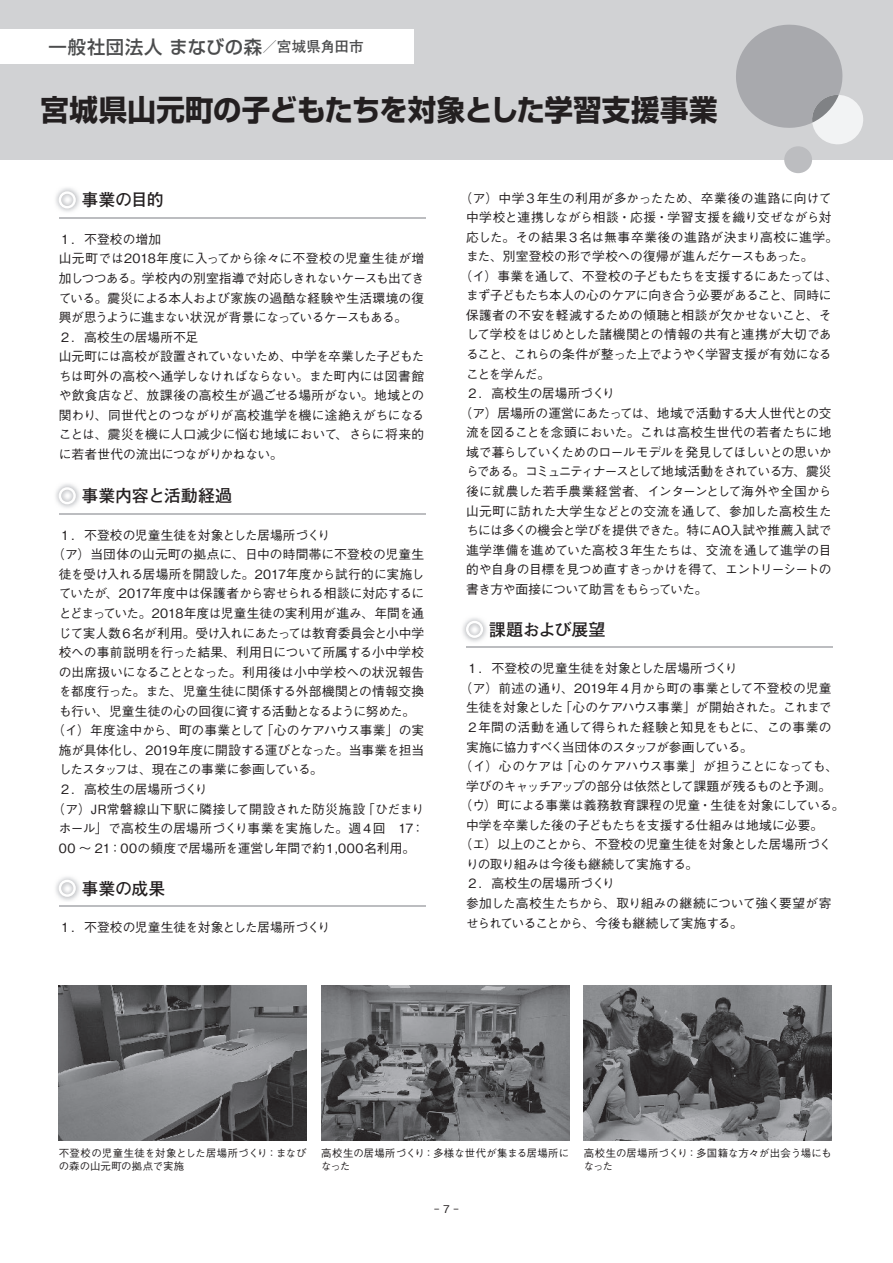
<style>
.page{position:relative;width:893px;height:1263px;background:#fff}
.page>*{position:absolute;margin:0;border:0;box-sizing:border-box;transform-origin:0 0}
.t1{font:700 29.4px "Shin Go Pr 6";letter-spacing:.01em;color:#231f20}
.t2{font:500 18.3px "Shin Go Pr 6";letter-spacing:.04em;color:#4b4c4d}
.t3{font:700 16.95px "Futo Go B101 Pr 6";letter-spacing:-.02em;color:#231f20}
.t4{font:700 14.7px "Futo Go B101 Pr 6";letter-spacing:-.015em;color:#4b4c4d}
.t5{font:500 12.75px/19.5px "Gothic BBB Pr 6";letter-spacing:-.02em;color:#231f20}
.t6{font:500 12.75px "Gothic BBB Pr 6";letter-spacing:-.045em;color:#231f20}
.t7{font:500 12.75px "Gothic BBB Pr 6";letter-spacing:.01em;color:#231f20}
.t8{font:500 12.75px "Gothic BBB Pr 6";color:#231f20}
.t9{font:500 12.75px "Gothic BBB Pr 6";letter-spacing:-.055em;color:#231f20}
.t10{font:500 12.75px "Gothic BBB Pr 6";letter-spacing:-.06em;color:#231f20}
.t11{font:500 12.75px "Gothic BBB Pr 6";letter-spacing:-.1em;color:#231f20}
.t12{font:500 12.75px "Gothic BBB Pr 6";letter-spacing:-.05em;color:#231f20}
.t13{font:500 12.75px "Gothic BBB Pr 6";letter-spacing:-.04em;color:#231f20}
.t14{font:500 12.75px "Gothic BBB Pr 6";letter-spacing:.005em;color:#231f20}
.t15{font:500 12.75px "Gothic BBB Pr 6";letter-spacing:.03em;color:#231f20}
.t16{font:500 12.75px "Gothic BBB Pr 6";letter-spacing:-.075em;color:#231f20}
.t17{font:500 12.75px "Gothic BBB Pr 6";letter-spacing:-.07em;color:#231f20}
.t18{font:500 10.65px "Gothic BBB Pr 6";color:#231f20}
.t19{font:500 10.35px/13.4px "Gothic BBB Pr 6";letter-spacing:.01em;color:#231f20}
</style>
<div class="page">
<div style="left:0;top:0;width:893px;height:159px;background:#d1d2d4"></div>
<div style="left:784px;top:146px;width:28px;height:27px;background:#bcbdc0;border-radius:50%"></div>
<svg style="left:736px;top:24px;width:127px;height:121px"></svg>
<div style="left:0;top:30px;width:413px;height:34px;background:#fff"></div>
<img style="left:55px;top:188px;width:25px;height:24px">
<svg style="left:59px;top:191px;width:17px;height:17px"></svg>
<img style="left:55px;top:484px;width:25px;height:24px">
<svg style="left:59px;top:487px;width:17px;height:17px"></svg>
<img style="left:55px;top:877px;width:25px;height:24px">
<svg style="left:59px;top:880px;width:17px;height:17px"></svg>
<hr style="left:59px;top:217px;width:366px;height:2px;background:#bcbdc0">
<hr style="left:59px;top:513px;width:366px;height:2px;background:#bcbdc0">
<hr style="left:59px;top:905px;width:366px;height:2px;background:#bcbdc0">
<img style="left:462px;top:618px;width:25px;height:24px">
<svg style="left:466px;top:621px;width:17px;height:17px"></svg>
<hr style="left:466px;top:646px;width:367px;height:2px;background:#bcbdc0">
<img style="left:59px;top:985px;width:248px;height:155px">
<img style="left:321px;top:985px;width:248px;height:155px">
<img style="left:584px;top:985px;width:248px;height:155px">
<h2 class="t2" style="left:48px;top:32px;width:215px">一般社団法人まなびの森</h2>
<p class="t4" style="left:263px;top:35px;width:103px">／宮城県角田市</p>
<h1 class="t1" style="left:41px;top:87px;width:679px">宮城県山元町の子どもたちを対象とした学習支援事業</h1>
<h3 class="t3" style="left:81px;top:186px;width:84px">事業の目的</h3>
<p class="t5" style="left:59px;top:229px;width:367px">１．不登校の増加<br>山元町では2018年度に入ってから徐々に不登校の児童生徒が増加しつつある。学校内の別室指導で対応しきれないケースも出てきている。震災による本人および家族の過酷な経験や生活環境の復興が思うように進まない状況が背景になっているケースもある。<br>２．高校生の居場所不足<br>山元町には高校が設置されていないため、中学を卒業した子どもたちは町外の高校へ通学しなければならない。また町内には図書館や飲食店など、放課後の高校生が過ごせる場所がない。地域との関わり、同世代とのつながりが高校進学を機に途絶えがちになることは、震災を機に人口減少に悩む地域において、さらに将来的に若者世代の流出につながりかねない。</p>
<h3 class="t3" style="left:81px;top:482px;width:152px">事業内容と活動経過</h3>
<p class="t5" style="left:59px;top:524px;width:273px">１．不登校の児童生徒を対象とした居場所づくり</p>
<p class="t7" style="left:52px;top:544px;width:374px">（ア）当団体の山元町の拠点に、日中の時間帯に不登校の児童生</p>
<p class="t5" style="left:59px;top:563px;width:367px">徒を受け入れる居場所を開設した。2017年度から試行的に実施し</p>
<p class="t5" style="left:59px;top:583px;width:367px">ていたが、2017年度中は保護者から寄せられる相談に対応するに</p>
<p class="t5" style="left:59px;top:603px;width:367px">とどまっていた。2018年度は児童生徒の実利用が進み、年間を通</p>
<p class="t6" style="left:59px;top:622px;width:367px">じて実人数６名が利用。受け入れにあたっては教育委員会と小中学</p>
<p class="t5" style="left:59px;top:642px;width:367px">校への事前説明を行った結果、利用日について所属する小中学校</p>
<p class="t5" style="left:59px;top:661px;width:367px">の出席扱いになることとなった。利用後は小中学校への状況報告</p>
<p class="t8" style="left:59px;top:681px;width:367px">を都度行った。また、児童生徒に関係する外部機関との情報交換</p>
<p class="t5" style="left:59px;top:700px;width:358px">も行い、児童生徒の心の回復に資する活動となるように努めた。</p>
<p class="t5" style="left:261px;top:720px;width:165px">「心のケアハウス事業」の実</p>
<p class="t5" style="left:52px;top:720px;width:214px">（イ）年度途中から、町の事業として</p>
<p class="t5" style="left:59px;top:739px;width:367px">施が具体化し、2019年度に開設する運びとなった。当事業を担当</p>
<p class="t17" style="left:59px;top:759px;width:266px">したスタッフは、現在この事業に参画している。</p>
<p class="t5" style="left:59px;top:779px;width:151px">２．高校生の居場所づくり</p>
<p class="t5" style="left:362px;top:798px;width:64px">「ひだまり</p>
<p class="t15" style="left:52px;top:798px;width:314px">（ア）JR常磐線山下駅に隣接して開設された防災施設</p>
<p class="t5" style="left:59px;top:818px;width:358px">ホール」で高校生の居場所づくり事業を実施した。週４回<br>00 〜 21：00の頻度で居場所を運営し年間で約１,000名利用。</p>
<h3 class="t3" style="left:81px;top:875px;width:86px">事業の成果</h3>
<p class="t5" style="left:59px;top:917px;width:273px">１．不登校の児童生徒を対象とした居場所づくり</p>
<p class="t5" style="left:398px;top:818px;width:27px">17：</p>
<p class="t8" style="left:460px;top:188px;width:374px">（ア）中学３年生の利用が多かったため、卒業後の進路に向けて</p>
<p class="t5" style="left:466px;top:207px;width:367px">中学校と連携しながら相談・応援・学習支援を織り交ぜながら対</p>
<p class="t7" style="left:466px;top:227px;width:374px">応した。その結果３名は無事卒業後の進路が決まり高校に進学。</p>
<p class="t5" style="left:466px;top:246px;width:349px">また、別室登校の形で学校への復帰が進んだケースもあった。</p>
<p class="t10" style="left:460px;top:266px;width:380px">（イ）事業を通して、不登校の子どもたちを支援するにあたっては、</p>
<p class="t12" style="left:466px;top:285px;width:367px">まず子どもたち本人の心のケアに向き合う必要があること、同時に</p>
<p class="t5" style="left:466px;top:305px;width:367px">保護者の不安を軽減するための傾聴と相談が欠かせないこと、そ</p>
<p class="t5" style="left:466px;top:324px;width:367px">して学校をはじめとした諸機関との情報の共有と連携が大切であ</p>
<p class="t6" style="left:466px;top:344px;width:367px">ること、これらの条件が整った上でようやく学習支援が有効になる</p>
<p class="t5" style="left:466px;top:363px;width:86px">ことを学んだ。</p>
<p class="t5" style="left:466px;top:383px;width:151px">２．高校生の居場所づくり</p>
<p class="t5" style="left:460px;top:402px;width:374px">（ア）居場所の運営にあたっては、地域で活動する大人世代との交</p>
<p class="t5" style="left:466px;top:422px;width:367px">流を図ることを念頭においた。これは高校生世代の若者たちに地</p>
<p class="t13" style="left:466px;top:442px;width:367px">域で暮らしていくためのロールモデルを発見してほしいとの思いか</p>
<p class="t11" style="left:466px;top:461px;width:367px">らである。コミュニティナースとして地域活動をされている方、震災</p>
<p class="t7" style="left:466px;top:481px;width:367px">後に就農した若手農業経営者、インターンとして海外や全国から</p>
<p class="t14" style="left:466px;top:500px;width:367px">山元町に訪れた大学生などとの交流を通して、参加した高校生た</p>
<p class="t5" style="left:466px;top:520px;width:367px">ちには多くの機会と学びを提供できた。特にAO入試や推薦入試で</p>
<p class="t5" style="left:466px;top:539px;width:367px">進学準備を進めていた高校３年生たちは、交流を通して進学の目</p>
<p class="t5" style="left:466px;top:559px;width:367px">的や自身の目標を見つめ直すきっかけを得て、エントリーシートの</p>
<p class="t6" style="left:466px;top:579px;width:243px">書き方や面接について助言をもらっていた。</p>
<h3 class="t3" style="left:489px;top:616px;width:118px">課題および展望</h3>
<p class="t5" style="left:466px;top:658px;width:273px">１．不登校の児童生徒を対象とした居場所づくり</p>
<p class="t5" style="left:460px;top:677px;width:374px">（ア）前述の通り、2019年４月から町の事業として不登校の児童</p>
<p class="t9" style="left:559px;top:697px;width:274px">「心のケアハウス事業」が開始された。これまで</p>
<p class="t9" style="left:466px;top:697px;width:99px">生徒を対象とした</p>
<p class="t5" style="left:466px;top:717px;width:367px">２年間の活動を通して得られた経験と知見をもとに、この事業の</p>
<p class="t9" style="left:466px;top:736px;width:288px">実施に協力すべく当団体のスタッフが参画している。</p>
<p class="t5" style="left:560px;top:756px;width:279px">「心のケアハウス事業」が担うことになっても、</p>
<p class="t5" style="left:460px;top:756px;width:106px">（イ）心のケアは</p>
<p class="t6" style="left:466px;top:775px;width:367px">学びのキャッチアップの部分は依然として課題が残るものと予測。</p>
<p class="t5" style="left:460px;top:795px;width:386px">（ウ）町による事業は義務教育課程の児童・生徒を対象にしている。</p>
<p class="t5" style="left:466px;top:814px;width:359px">中学を卒業した後の子どもたちを支援する仕組みは地域に必要。</p>
<p class="t5" style="left:460px;top:834px;width:374px">（エ）以上のことから、不登校の児童生徒を対象とした居場所づく</p>
<p class="t5" style="left:466px;top:853px;width:234px">りの取り組みは今後も継続して実施する。</p>
<p class="t5" style="left:466px;top:873px;width:151px">２．高校生の居場所づくり</p>
<p class="t8" style="left:466px;top:893px;width:367px">参加した高校生たちから、取り組みの継続について強く要望が寄</p>
<p class="t16" style="left:466px;top:912px;width:278px">せられていることから、今後も継続して実施する。</p>
<p class="t19" style="left:59px;top:1146px;width:249px">不登校の児童生徒を対象とした居場所づくり：まなびの森の山元町の拠点で実施</p>
<p class="t19" style="left:321px;top:1146px;width:249px">高校生の居場所づくり：多様な世代が集まる居場所になった</p>
<p class="t19" style="left:584px;top:1146px;width:249px">高校生の居場所づくり：多国籍な方々が出会う場にもなった</p>
<p class="t18" style="left:434px;top:1200px;width:26px">7- -</p>
</div>
